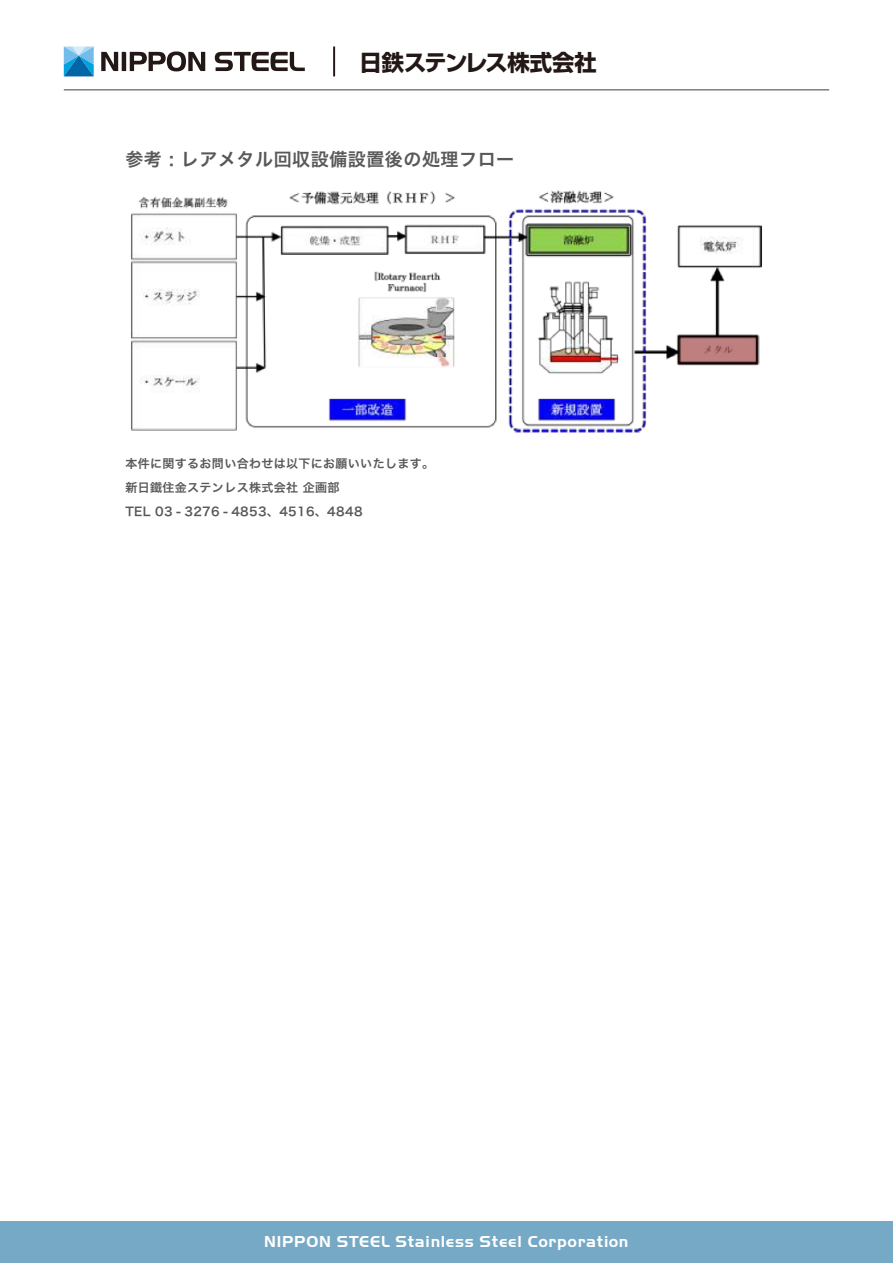
<style>
.page{position:relative;width:893px;height:1263px;background:#fff}
.page>*{position:absolute;margin:0;border:0;box-sizing:border-box;transform-origin:0 0}
.t1{font:700 22.35px "Shin Go Pro";letter-spacing:-.02em;color:#231815}
.t2{font:18px "Hira Kaku Pro W6";letter-spacing:.03em;color:#595757}
.t3{font:700 16.5px "Handel Got D";letter-spacing:.05em;color:#fff}
.t4{font:12px/24px "Hira Kaku Pro W6";letter-spacing:.03em;color:#595757}
</style>
<div class="page">
<img style="left:131px;top:190px;width:631px;height:243px">
<hr style="left:64px;top:89px;width:765px;height:2px;background:#7d7d7d">
<div style="left:0;top:1221px;width:893px;height:42px;background:#76a9c6"></div>
<svg style="left:64px;top:46px;width:30px;height:30px"></svg>
<svg style="left:101px;top:51px;width:104px;height:20px"></svg>
<svg style="left:215px;top:52px;width:90px;height:19px"></svg>
<hr style="left:333px;top:46px;width:2px;height:30px;background:#231815">
<h1 class="t1" style="left:360px;top:44px;width:239px">日鉄ステンレス株式会社</h1>
<h2 class="t2" style="left:125px;top:143px;width:390px">参考 : レアメタル回収設備設置後の処理フロー</h2>
<p class="t4" style="left:125px;top:451px;width:310px">本件に関するお問い合わせは以下にお願いいたします。新日鐵住金ステンレス株式会社 企画部<br>TEL 03 - 3276 - 4853、4516、4848</p>
<h3 class="t3" style="left:264px;top:1232px;width:366px">NIPPON STEEL Stainless Steel Corporation</h3>
</div>
